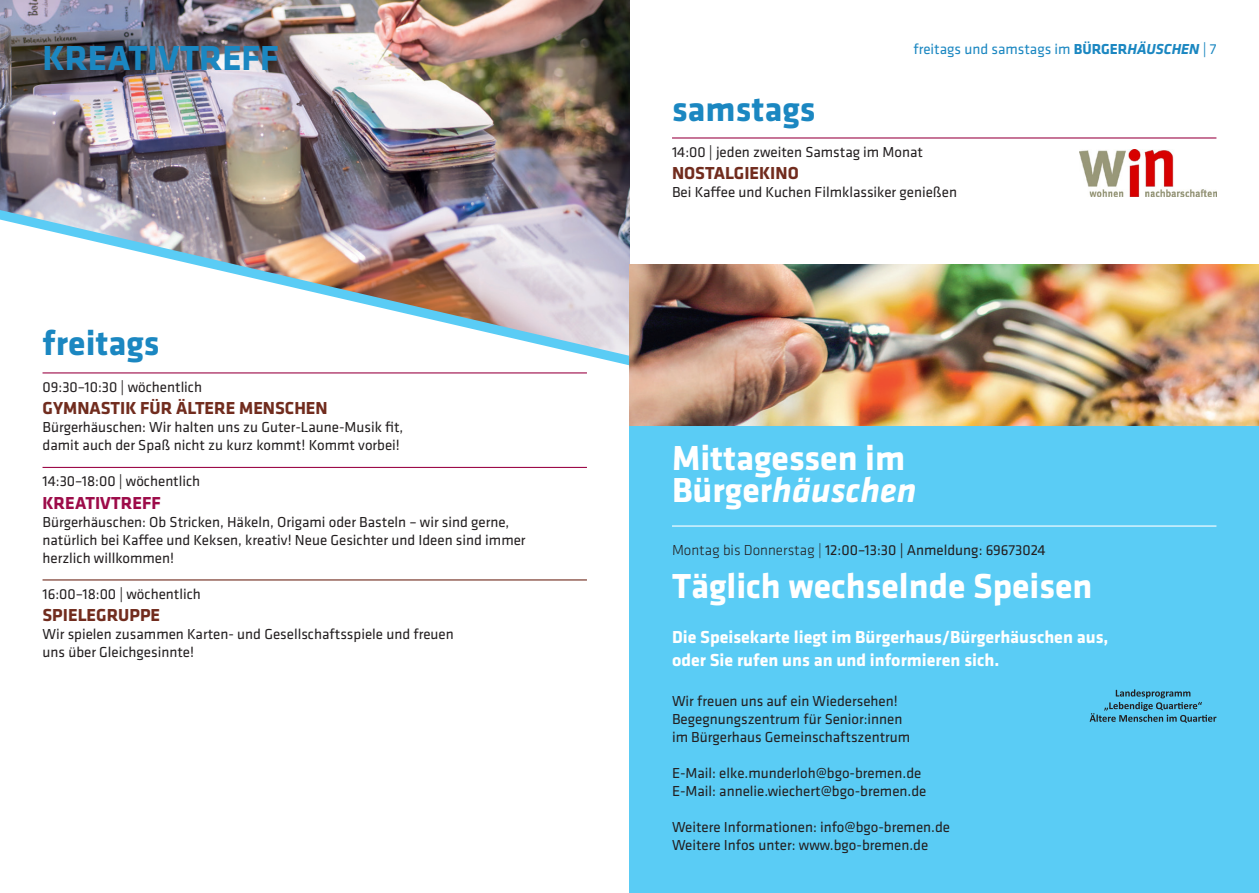
<style>
.page{position:relative;width:1259px;height:893px;background:#fff}
.page>*{position:absolute;margin:0;border:0;box-sizing:border-box;transform-origin:0 0}
.t1{font:700 36px "Klavika";color:#fff}
.t2{font:700 36px "Klavika";color:#1b87c1}
.t3{font:italic 700 36px "Klavika";color:#fff}
.t4{font:700 18px "Klavika";color:#fff}
.t5{font:700 18px "Klavika";color:#712c1e}
.t6{font:700 18px "Klavika";color:#9d0b49}
.t7{font:15px "Klavika";color:#231f20}
.t8{font:15px "Klavika";color:#1b87c1}
.s1{font-weight:700}
.s2{font-weight:700;font-style:italic}
.s3{font-style:normal}
.s4{font-weight:300}
</style>
<div class="page">
<img style="left:0;top:0;width:629px;height:210px">
<img style="left:0;top:210px;width:629px;height:10px">
<svg style="left:2px;top:220px;width:628px;height:361px"></svg>
<hr style="left:43px;top:372px;width:544px;height:1px;background:#9d0b49">
<hr style="left:43px;top:467px;width:544px;height:1px;background:#9d0b49">
<hr style="left:43px;top:579px;width:544px;height:1px;background:#712c1e">
<hr style="left:672px;top:137px;width:544px;height:2px;background:#9d0b49">
<img style="left:1079px;top:150px;width:137px;height:46px">
<div style="left:629px;top:381px;width:630px;height:512px;background:#5accf5"></div>
<hr style="left:672px;top:525px;width:544px;height:2px;background:#fff">
<img style="left:629px;top:265px;width:630px;height:160px">
<svg style="left:1089px;top:689px;width:127px;height:34px"></svg>
<p class="t2" style="left:43px;top:32px;width:238px">KREATIVTREFF</p>
<p class="t2" style="left:43px;top:317px;width:118px">freitags</p>
<p class="t7" style="left:43px;top:377px;width:161px">09:30–10:30 | wöchentlich</p>
<p class="t5" style="left:43px;top:395px;width:287px">GYMNASTIK FÜR ÄLTERE MENSCHEN</p>
<p class="t7" style="left:43px;top:417px;width:362px">Bürgerhäuschen: Wir halten uns zu Guter-Laune-Musik fit,</p>
<p class="t7" style="left:43px;top:435px;width:359px">damit auch der Spaß nicht zu kurz kommt! Kommt vorbei!</p>
<p class="t7" style="left:43px;top:471px;width:159px">14:30–18:00 | wöchentlich</p>
<p class="t6" style="left:43px;top:489px;width:120px">KREATIVTREFF</p>
<p class="t7" style="left:43px;top:512px;width:468px">Bürgerhäuschen: Ob Stricken, Häkeln, Origami oder Basteln – wir sind gerne,</p>
<p class="t7" style="left:43px;top:530px;width:484px">natürlich bei Kaffee und Keksen, kreativ! Neue Gesichter und Ideen sind immer</p>
<p class="t7" style="left:43px;top:548px;width:133px">herzlich willkommen!</p>
<p class="t7" style="left:43px;top:584px;width:160px">16:00–18:00 | wöchentlich</p>
<p class="t5" style="left:43px;top:602px;width:119px">SPIELEGRUPPE</p>
<p class="t7" style="left:43px;top:624px;width:413px">Wir spielen zusammen Karten- und Gesellschaftsspiele und freuen</p>
<p class="t7" style="left:43px;top:642px;width:153px">uns über Gleichgesinnte!</p>
<p class="t8" style="left:913px;top:39px;width:304px">freitags und samstags im <span class="s1">BÜRGER</span><span class="s2">HÄUSCHEN</span> | 7</p>
<p class="t2" style="left:672px;top:83px;width:145px">samstags</p>
<p class="t7" style="left:672px;top:142px;width:252px">14:00 | jeden zweiten Samstag im Monat</p>
<p class="t5" style="left:672px;top:160px;width:128px">NOSTALGIEKINO</p>
<p class="t7" style="left:672px;top:182px;width:286px">Bei Kaffee und Kuchen Filmklassiker genießen</p>
<p class="t1" style="left:672px;top:432px;width:235px">Mittagessen im</p>
<p class="t3" style="left:672px;top:465px;width:246px"><span class="s3">Bürger</span>häuschen</p>
<p class="t7" style="left:672px;top:540px;width:375px"><span class="s4">Montag bis Donnerstag |</span> 12:00–13:30 | Anmeldung: 69673024</p>
<p class="t1" style="left:672px;top:560px;width:422px">Täglich wechselnde Speisen</p>
<p class="t4" style="left:672px;top:624px;width:438px">Die Speisekarte liegt im Bürgerhaus/Bürgerhäuschen aus,</p>
<p class="t4" style="left:672px;top:647px;width:329px">oder Sie rufen uns an und informieren sich.</p>
<p class="t7" style="left:672px;top:692px;width:227px">Wir freuen uns auf ein Wiedersehen!</p>
<p class="t7" style="left:672px;top:710px;width:232px">Begegnungszentrum für Senior:innen</p>
<p class="t7" style="left:672px;top:728px;width:240px">im Bürgerhaus Gemeinschaftszentrum</p>
<p class="t7" style="left:672px;top:764px;width:251px">E-Mail: elke.munderloh@bgo-bremen.de</p>
<p class="t7" style="left:672px;top:782px;width:256px">E-Mail: annelie.wiechert@bgo-bremen.de</p>
<p class="t7" style="left:672px;top:818px;width:280px">Weitere Informationen: info@bgo-bremen.de</p>
<p class="t7" style="left:672px;top:836px;width:258px">Weitere Infos unter: www.bgo-bremen.de</p>
</div>
